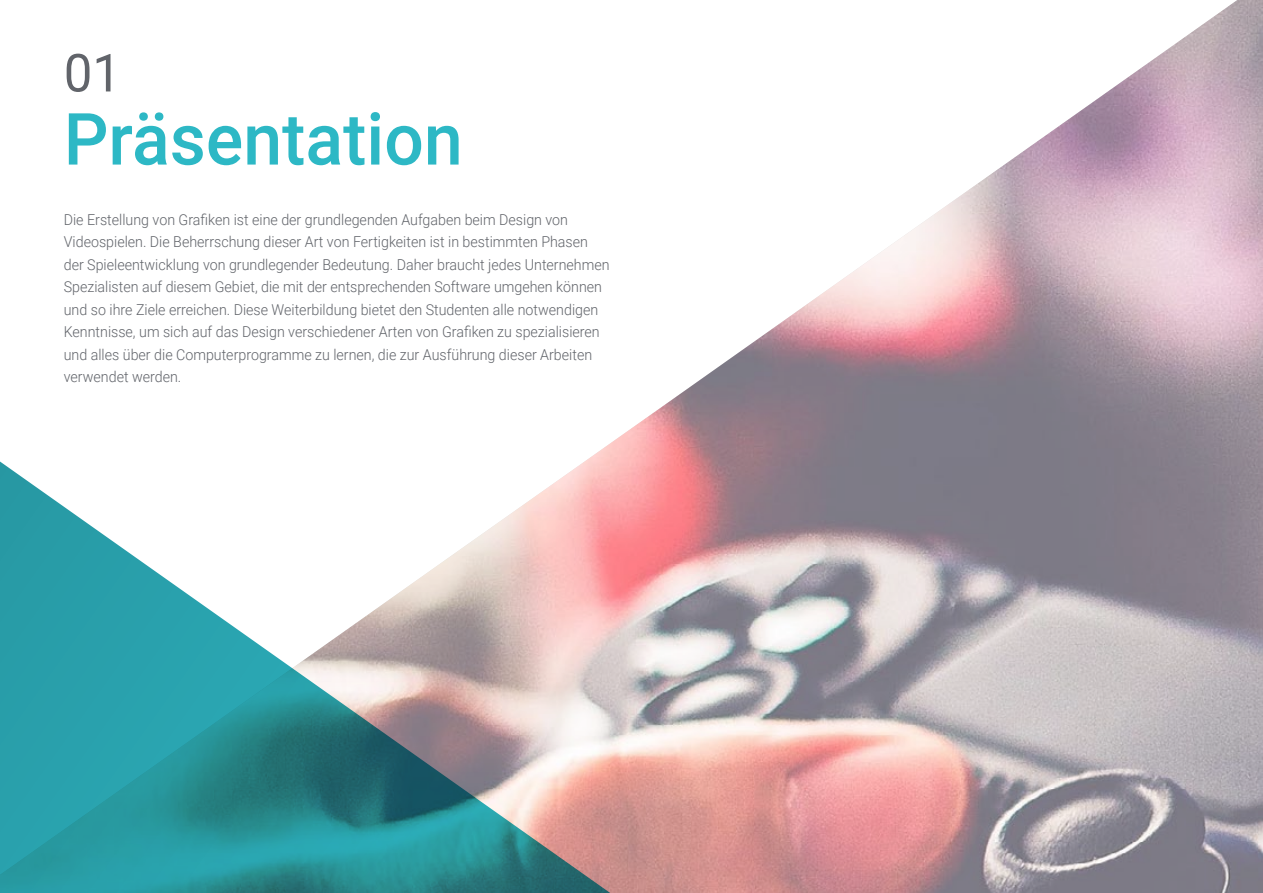
<style>
.page{position:relative;width:1263px;height:893px;background:#fff}
.page>*{position:absolute;margin:0;border:0;box-sizing:border-box;transform-origin:0 0}
.t1{font:500 72px "Roboto";color:#2db8c5}
.t2{font:52.5px "Roboto";color:#61646a}
.t3{font:300 15px/22.5px "Roboto";color:#61646a;scale:.95 1}
</style>
<div class="page">
<img style="left:607px;top:0;width:656px;height:893px">
<svg style="left:0;top:446px;width:640px;height:447px"></svg>
<h2 class="t2" style="left:64px;top:36px;width:59px">01</h2>
<h1 class="t1" style="left:64px;top:89px;width:400px">Präsentation</h1>
<p class="t3" style="left:64px;top:208px;width:576px">Die Erstellung von Grafiken ist eine der grundlegenden Aufgaben beim Design von Videospielen. Die Beherrschung dieser Art von Fertigkeiten ist in bestimmten Phasen der Spieleentwicklung von grundlegender Bedeutung. Daher braucht jedes Unternehmen Spezialisten auf diesem Gebiet, die mit der entsprechenden Software umgehen können und so ihre Ziele erreichen. Diese Weiterbildung bietet den Studenten alle notwendigen Kenntnisse, um sich auf das Design verschiedener Arten von Grafiken zu spezialisieren und alles über die Computerprogramme zu lernen, die zur Ausführung dieser Arbeiten verwendet werden.</p>
</div>
